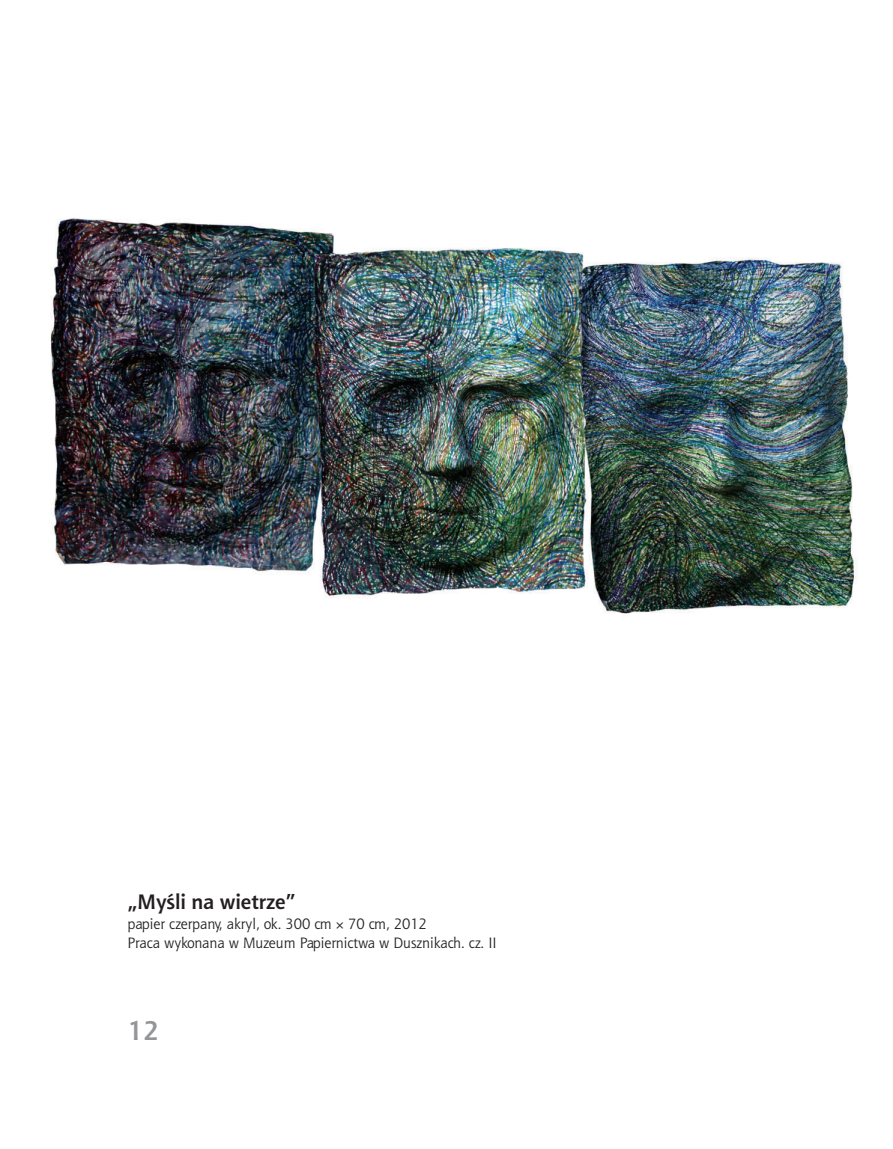
<style>
.page{position:relative;width:893px;height:1149px;background:#fff}
.page>*{position:absolute;margin:0;border:0;box-sizing:border-box;transform-origin:0 0}
.t1{font:700 27px "Aerton EFN";color:#939598}
.t2{font:700 21px "Aerton EFN";color:#231f20}
.t3{font:15px/19.5px "Aerton EFN";color:#231f20}
</style>
<div class="page">
<img style="left:50px;top:218px;width:807px;height:396px">
<h2 class="t2" style="left:128px;top:889px;width:169px">„Myśli na wietrze”</h2>
<p class="t3" style="left:128px;top:913px;width:371px">papier czerpany, akryl, ok. 300 cm × 70 cm, 2012<br>Praca wykonana w Muzeum Papiernictwa w Dusznikach. cz. II</p>
<h1 class="t1" style="left:128px;top:1014px;width:33px">12</h1>
</div>
